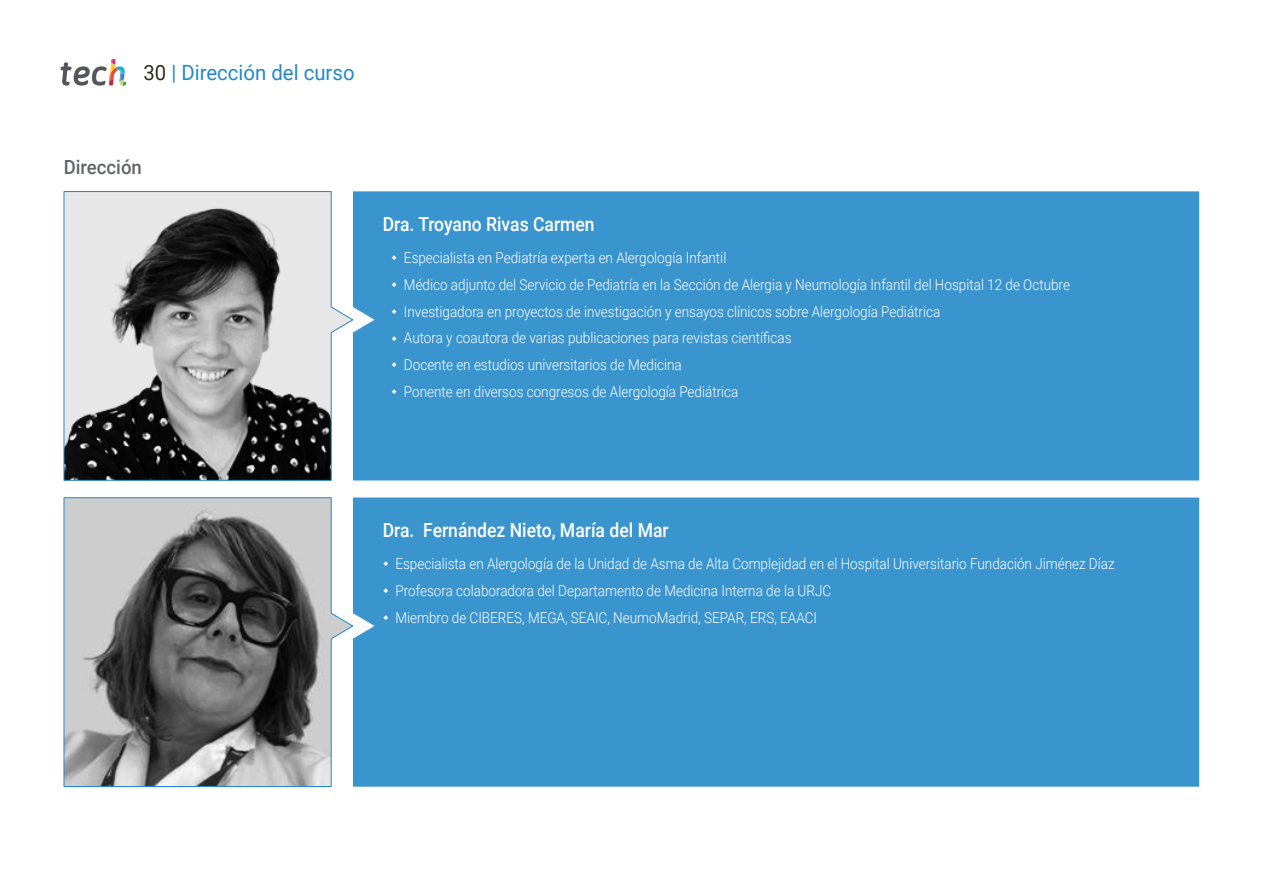
<style>
.page{position:relative;width:1263px;height:893px;background:#fff}
.page>*{position:absolute;margin:0;border:0;box-sizing:border-box;transform-origin:0 0}
.t1{font:21px "Roboto";color:#2488c9}
.t2{font:500 19.5px "Roboto";color:#fff;scale:.9 1}
.t3{font:500 19.5px "Roboto";color:#61646a;scale:.95 1}
.t4{font:300 15px/26.7px "Roboto";color:#fff;scale:.9 1}
.s1{color:#312e20}
</style>
<div class="page">
<svg style="left:61px;top:59px;width:65px;height:27px"></svg>
<div style="left:353px;top:191px;width:846px;height:289px;background:#3a94ce"></div>
<svg style="left:64px;top:191px;width:289px;height:290px;background:#979898"></svg>
<div style="left:353px;top:497px;width:846px;height:290px;background:#3a94ce"></div>
<svg style="left:64px;top:497px;width:289px;height:290px;background:#8a8b8c"></svg>
<svg style="left:392px;top:255px;width:5px;height:5px"></svg>
<svg style="left:392px;top:282px;width:5px;height:5px"></svg>
<svg style="left:392px;top:309px;width:5px;height:5px"></svg>
<svg style="left:392px;top:336px;width:5px;height:5px"></svg>
<svg style="left:392px;top:362px;width:5px;height:5px"></svg>
<svg style="left:392px;top:389px;width:5px;height:5px"></svg>
<svg style="left:384px;top:562px;width:4px;height:5px"></svg>
<svg style="left:384px;top:588px;width:4px;height:5px"></svg>
<svg style="left:384px;top:615px;width:4px;height:5px"></svg>
<h1 class="t1" style="left:144px;top:57px;width:213px"><span class="s1">30</span> | Dirección del curso</h1>
<h2 class="t3" style="left:64px;top:154px;width:84px">Dirección</h2>
<h2 class="t2" style="left:383px;top:211px;width:237px">Dra. Troyano Rivas Carmen</h2>
<p class="t4" style="left:404px;top:244px;width:741px">Especialista en Pediatría experta en Alergología Infantil<br>Médico adjunto del Servicio de Pediatría en la Sección de Alergia y Neumología Infantil del Hospital 12 de Octubre Investigadora en proyectos de investigación y ensayos clínicos sobre Alergología Pediátrica<br>Autora y coautora de varias publicaciones para revistas científicas<br>Docente en estudios universitarios de Medicina<br>Ponente en diversos congresos de Alergología Pediátrica</p>
<h2 class="t2" style="left:383px;top:517px;width:319px">Dra. Fernández Nieto, María del Mar</h2>
<p class="t4" style="left:395px;top:550px;width:800px">Especialista en Alergología de la Unidad de Asma de Alta Complejidad en el Hospital Universitario Fundación Jiménez Díaz<br>Profesora colaboradora del Departamento de Medicina Interna de la URJC<br>Miembro de CIBERES, MEGA, SEAIC, NeumoMadrid, SEPAR, ERS, EAACI</p>
</div>
